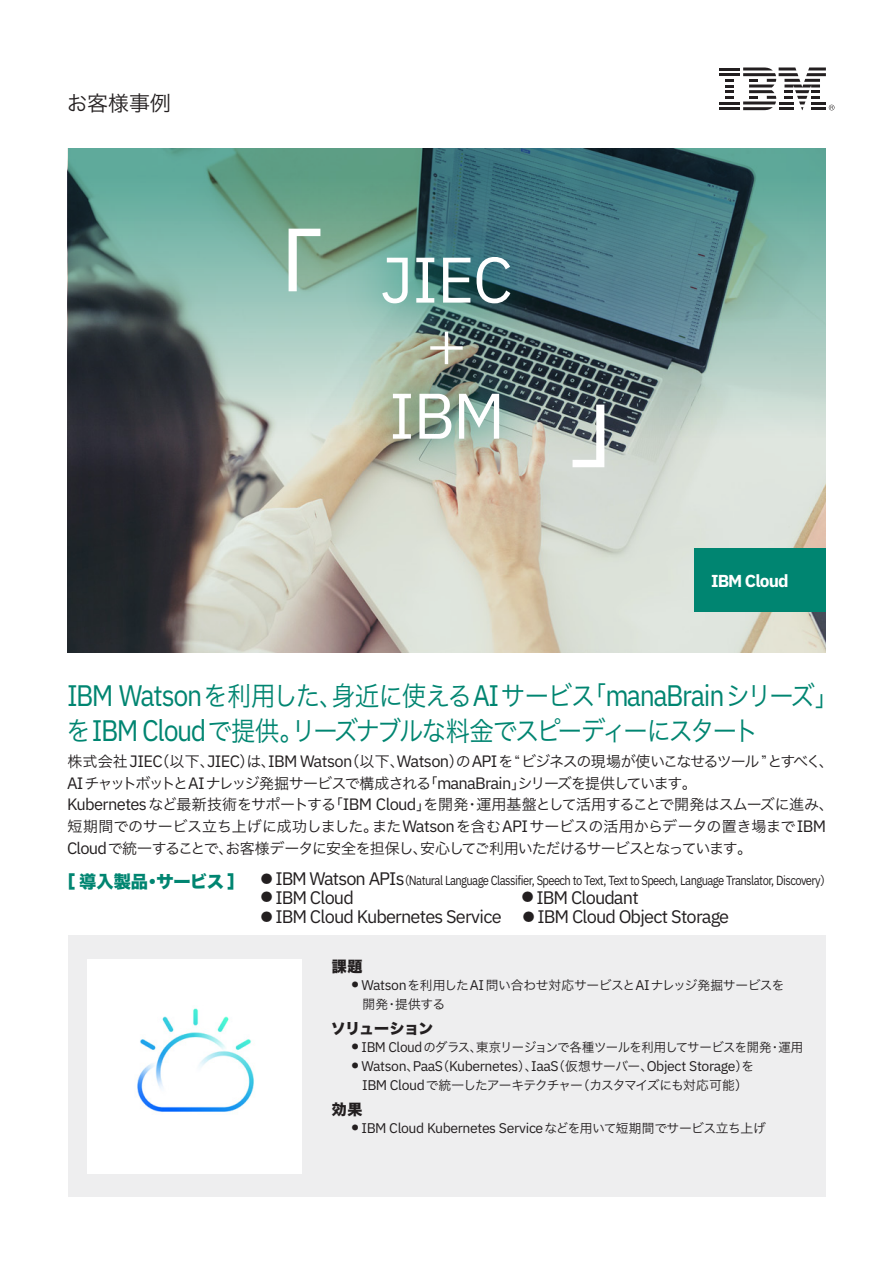
<style>
.page{position:relative;width:893px;height:1263px;background:#fff}
.page>*{position:absolute;margin:0;border:0;box-sizing:border-box;transform-origin:0 0}
.t1{font:64.35px "IBM Plex Sans";letter-spacing:-.02em;color:#fff}
.大見出し{font:27px/34.5px "Hira Kaku Pro N W3";letter-spacing:-.075em;color:#008571;scale:.9 1}
.t2{font:21px "Hira Kaku Pro N W3";color:#231f20}
._16Q_GB{font:18.15px "IBM Plex Sans";letter-spacing:-.05em;color:#231f20}
.Solution_p1{font:700 17.4px "IBM Plex Sans";letter-spacing:-.05em;color:#fff}
.リードp1_6L{font:15px/21.8px "Hira Kaku Pro N W3";letter-spacing:-.05em;color:#231f20}
.導入見出し{font:15px "Hira Kaku Std N W8";letter-spacing:-.015em;color:#231f20}
.導入本文{font:14.1px "IBM Plex Sans";letter-spacing:-.03em;color:#231f20}
._16Q_GB-2{font:13.2px "IBM Plex Sans";letter-spacing:-.05em;color:#231f20;scale:.85 1}
.導入本文-2{font:12.75px/18.8px "Hira Kaku Pro N W3";letter-spacing:-.02em;color:#231f20}
.導入本文-3{font:12.75px "Hira Kaku Pro N W3";letter-spacing:-.04em;color:#231f20}
.導入本文-4{font:12.75px "Hira Kaku Pro N W3";letter-spacing:-.07em;color:#231f20}
.s1{font-family:"IBM Plex Sans";font-size:29.7px}
.s2{font-family:"IBM Plex Sans";font-size:16.5px}
.s3{font-family:"Hira Kaku Std N W8";font-size:17.25px;color:#008571}
.s4{font-family:"Hira Kaku Pro N W3";font-size:16.5px}
.s5{font-size:18.15px}
.s6{font-family:"Hira Kaku Pro N W3";font-size:12px}
.s7{font-family:"IBM Plex Sans";font-size:14.1px}
.s8{font-family:"Hira Kaku Pro N W3";font-size:12.75px}
</style>
<div class="page">
<div style="left:68px;top:935px;width:757px;height:262px;background:#eeeeef"></div>
<img style="left:68px;top:149px;width:757px;height:504px">
<hr style="left:719px;top:68px;width:21px;height:2px;background:#231f20">
<hr style="left:719px;top:73px;width:21px;height:3px;background:#231f20">
<hr style="left:719px;top:101px;width:21px;height:3px;background:#231f20">
<svg style="left:725px;top:79px;width:9px;height:20px"></svg>
<hr style="left:719px;top:107px;width:21px;height:3px;background:#231f20">
<svg style="left:743px;top:67px;width:91px;height:43px"></svg>
<div style="left:340px;top:211px;width:214px;height:274px;background:#008571;opacity:.5"></div>
<svg style="left:289px;top:229px;width:31px;height:62px"></svg>
<svg style="left:572px;top:405px;width:32px;height:62px"></svg>
<svg style="left:430px;top:332px;width:33px;height:32px"></svg>
<div style="left:694px;top:549px;width:131px;height:63px;background:#008571"></div>
<div style="left:87px;top:959px;width:215px;height:215px;background:#fff"></div>
<img style="left:137px;top:1008px;width:117px;height:104px">
<p class="t2" style="left:67px;top:85px;width:106px">お客様事例</p>
<p class="t1" style="left:380px;top:231px;width:134px">JIEC</p>
<p class="t1" style="left:389px;top:367px;width:118px">IBM</p>
<p class="Solution_p1" style="left:711px;top:566px;width:79px">IBM Cloud</p>
<p class="大見出し" style="left:67px;top:677px;width:860px"><span class="s1">IBM Watson</span>を利用した、身近に使える<span class="s1">AI</span>サービス「<span class="s1">manaBrain</span>シリーズ」を<span class="s1">IBM Cloud</span>で提供。リーズナブルな料金でスピーディーにスタート</p>
<p class="リードp1_6L" style="left:67px;top:749px;width:768px">株式会社<span class="s2">JIEC</span>（以下、<span class="s2">JIEC</span>）は、<span class="s2">IBM Watson</span>（以下、<span class="s2">Watson</span>）の<span class="s2">API</span>を“ビジネスの現場が使いこなせるツール ”とすべく、<span class="s2">AI</span>チャットボットと<span class="s2">AI</span>ナレッジ発掘サービスで構成される「<span class="s2">manaBrain</span>」シリーズを提供しています。<br><span class="s2">Kubernetes</span>など最新技術をサポートする「<span class="s2">IBM Cloud</span>」を開発・運用基盤として活用することで開発はスムーズに進み、短期間でのサービス立ち上げに成功しました。また<span class="s2">Watson</span>を含む<span class="s2">API</span>サービスの活用からデータの置き場まで<span class="s2">IBM Cloud</span>で統一することで、お客様データに安全を担保し、安心してご利用いただけるサービスとなっています。</p>
<p class="_16Q_GB-2" style="left:58px;top:870px;width:912px"><span class="s3">［導入製品・サービス］</span> <span class="s4">●</span><span class="s5">IBM Watson APIs</span><span class="s6">（</span>Natural Language Classifier, Speech to Text, Text to Speech, Language Translator, Discovery<span class="s6">）</span></p>
<p class="_16Q_GB" style="left:258px;top:883px;width:97px"><span class="s4">●</span>IBM Cloud</p>
<p class="_16Q_GB" style="left:519px;top:883px;width:153px"><span class="s4">●</span>IBM Cloudant<span class="s4">　　</span></p>
<p class="_16Q_GB" style="left:258px;top:903px;width:472px"><span class="s4">●</span>IBM Cloud Kubernetes Service <span class="s4">●</span>IBM Cloud Object Storage</p>
<p class="導入見出し" style="left:332px;top:958px;width:32px">課題</p>
<p class="導入本文-2" style="left:362px;top:975px;width:423px;text-indent:-11px"><sup>●</sup> <span class="s7">Watson</span>を利用した<span class="s7">AI</span>問い合わせ対応サービスと<span class="s7">AI</span>ナレッジ発掘サービスを開発・提供する</p>
<p class="導入見出し" style="left:331px;top:1020px;width:104px">ソリューション</p>
<p class="導入本文-3" style="left:352px;top:1036px;width:453px"><sup>●</sup> <span class="s7">IBM Cloud</span>のダラス、東京リージョンで各種ツールを利用してサービスを開発・運用</p>
<p class="導入本文" style="left:352px;top:1055px;width:404px"><sup>●</sup> Watson<span class="s8">、</span>PaaS<span class="s8">（</span>Kubernetes<span class="s8">）、</span>IaaS<span class="s8">（仮想サーバー、</span>Object Storage<span class="s8">）を</span></p>
<p class="導入本文-4" style="left:362px;top:1074px;width:387px"><span class="s7">IBM Cloud</span>で統一したアーキテクチャー（カスタマイズにも対応可能）</p>
<p class="導入見出し" style="left:332px;top:1101px;width:32px">効果</p>
<p class="導入本文" style="left:352px;top:1117px;width:415px"><sup>●</sup> IBM Cloud Kubernetes Service<span class="s8">などを用いて短期間でサービス立ち上げ</span></p>
</div>
